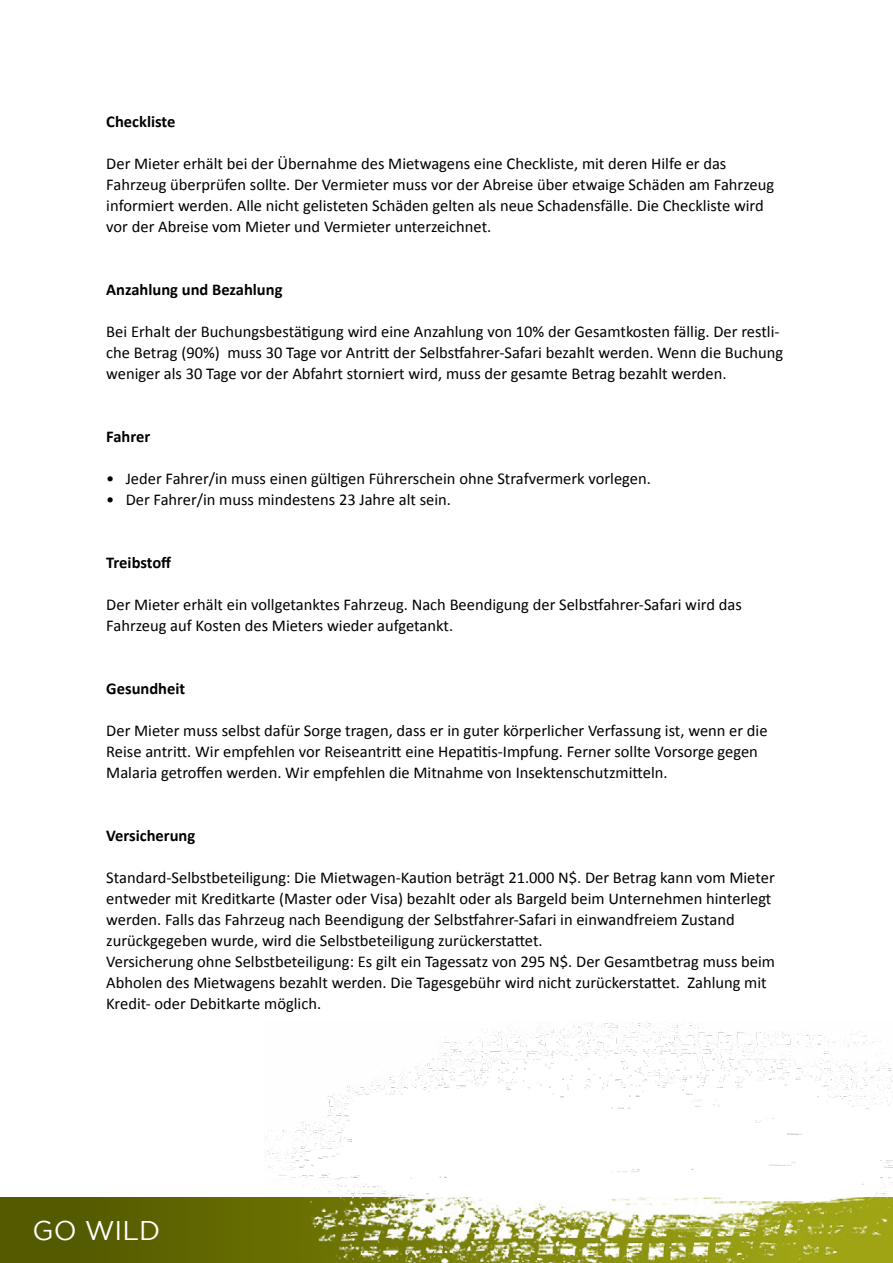
<style>
.page{position:relative;width:893px;height:1263px;background:#fff}
.page>*{position:absolute;margin:0;border:0;box-sizing:border-box;transform-origin:0 0}
.t1{font:27px "Gotham";color:#fff}
.t2{font:16.5px/21px "Calibri";color:#000}
.t3{font:700 16.5px "Calibri";color:#000}
</style>
<div class="page">
<div style="left:0;top:1197px;width:893px;height:66px;background:linear-gradient(to bottom,#5a6100,#5a6100)"></div>
<img style="left:265px;top:1022px;width:628px;height:241px">
<p class="t3" style="left:106px;top:111px;width:71px">Checkliste</p>
<p class="t2" style="left:106px;top:153px;width:669px">Der Mieter erhält bei der Übernahme des Mietwagens eine Checkliste, mit deren Hilfe er das Fahrzeug überprüfen sollte. Der Vermieter muss vor der Abreise über etwaige Schäden am Fahrzeug informiert werden. Alle nicht gelisteten Schäden gelten als neue Schadensfälle. Die Checkliste wird vor der Abreise vom Mieter und Vermieter unterzeichnet.</p>
<p class="t3" style="left:106px;top:279px;width:178px">Anzahlung und Bezahlung</p>
<p class="t2" style="left:106px;top:321px;width:678px">Bei Erhalt der Buchungsbestätigung wird eine Anzahlung von 10% der Gesamtkosten fällig. Der restli&shy;che Betrag (90%) muss 30 Tage vor Antritt der Selbstfahrer-Safari bezahlt werden. Wenn die Buchung weniger als 30 Tage vor der Abfahrt storniert wird, muss der gesamte Betrag bezahlt werden.</p>
<p class="t3" style="left:106px;top:426px;width:45px">Fahrer</p>
<p class="t2" style="left:106px;top:468px;width:546px">• Jeder Fahrer/in muss einen gültigen Führerschein ohne Strafvermerk vorlegen.</p>
<p class="t2" style="left:106px;top:489px;width:346px">• Der Fahrer/in muss mindestens 23 Jahre alt sein.</p>
<p class="t3" style="left:106px;top:552px;width:67px">Treibstoff</p>
<p class="t2" style="left:106px;top:594px;width:637px">Der Mieter erhält ein vollgetanktes Fahrzeug. Nach Beendigung der Selbstfahrer-Safari wird das<br>Fahrzeug auf Kosten des Mieters wieder aufgetankt.</p>
<p class="t3" style="left:106px;top:678px;width:80px">Gesundheit</p>
<p class="t2" style="left:106px;top:720px;width:663px">Der Mieter muss selbst dafür Sorge tragen, dass er in guter körperlicher Verfassung ist, wenn er die<br>Reise antritt. Wir empfehlen vor Reiseantritt eine Hepatitis-Impfung. Ferner sollte Vorsorge gegen<br>Malaria getroffen werden. Wir empfehlen die Mitnahme von Insektenschutzmitteln.</p>
<p class="t3" style="left:106px;top:825px;width:90px">Versicherung</p>
<p class="t2" style="left:106px;top:867px;width:670px">Standard-Selbstbeteiligung: Die Mietwagen-Kaution beträgt 21.000 N$. Der Betrag kann vom Mieter entweder mit Kreditkarte (Master oder Visa) bezahlt oder als Bargeld beim Unternehmen hinterlegt werden. Falls das Fahrzeug nach Beendigung der Selbstfahrer-Safari in einwandfreiem Zustand zurückgegeben wurde, wird die Selbstbeteiligung zurückerstattet.<br>Versicherung ohne Selbstbeteiligung: Es gilt ein Tagessatz von 295 N$. Der Gesamtbetrag muss beim Abholen des Mietwagens bezahlt werden. Die Tagesgebühr wird nicht zurückerstattet. Zahlung mit Kredit- oder Debitkarte möglich.</p>
<h1 class="t1" style="left:33px;top:1216px;width:129px">GO WILD</h1>
</div>
